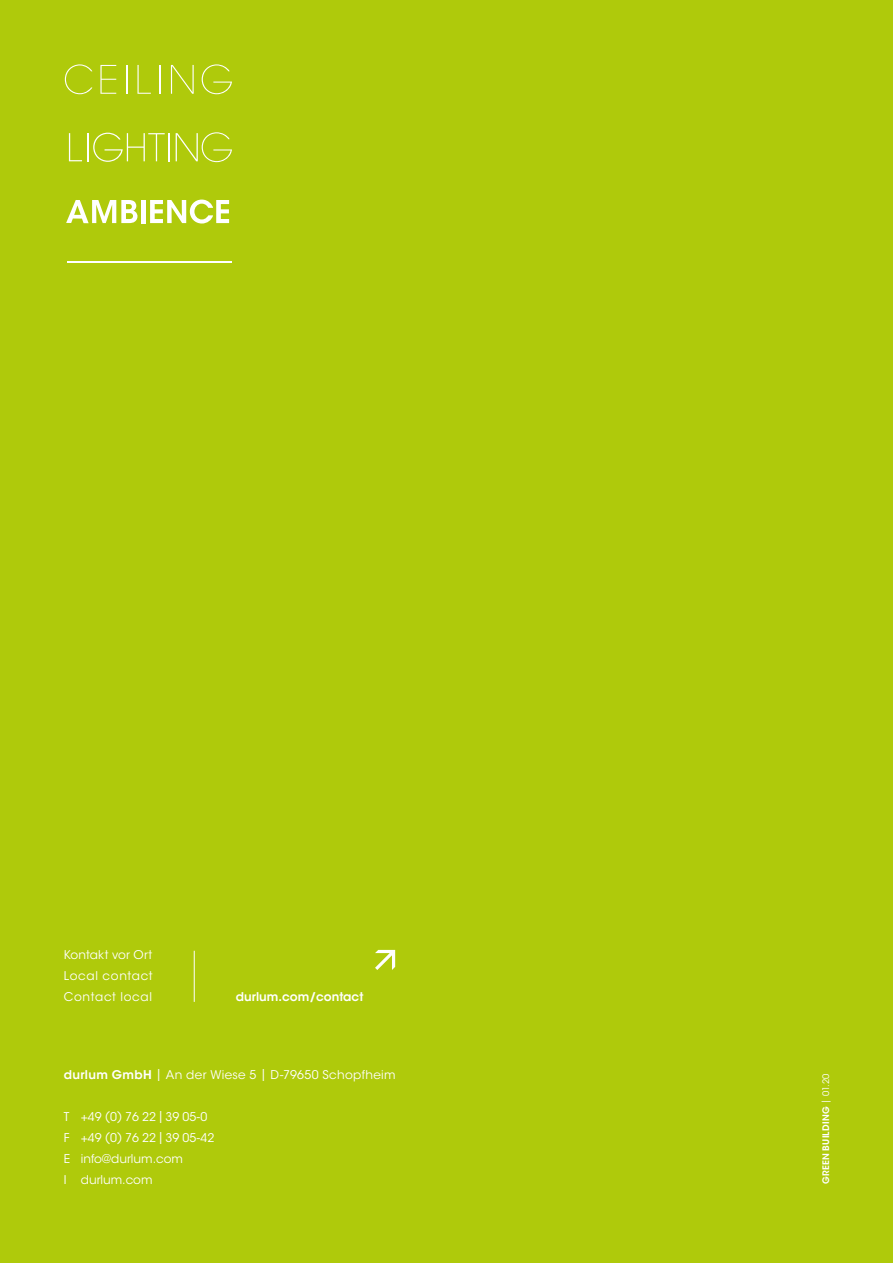
<style>
.page{position:relative;width:893px;height:1263px;background:#afca0b}
.page>*{position:absolute;margin:0;border:0;box-sizing:border-box;transform-origin:0 0}
.t1{font:12px/21px "ITC Avant Garde Std";letter-spacing:.025em;color:#fff;text-align:justify}
.t2{font:12px/21px "ITC Avant Garde Std";color:#fff}
.t3{font:600 12px "ITC Avant Garde Std";color:#fff}
.t4{font:600 9px "ITC Avant Garde Std";letter-spacing:.03em;color:#fff}
.s1{font-weight:600}
.s2{font-weight:400}
</style>
<div class="page">
<svg style="left:375px;top:950px;width:20px;height:20px"></svg>
<hr style="left:194px;top:951px;width:1px;height:51px;background:#fff">
<svg style="left:150px;top:200px;width:79px;height:24px"></svg>
<div style="left:141px;top:200px;width:5px;height:23px;background:#fff"></div>
<svg style="left:66px;top:200px;width:71px;height:23px"></svg>
<svg style="left:69px;top:133px;width:100px;height:29px"></svg>
<svg style="left:65px;top:64px;width:27px;height:30px"></svg>
<svg style="left:100px;top:65px;width:16px;height:29px"></svg>
<svg style="left:127px;top:65px;width:1px;height:29px"></svg>
<svg style="left:137px;top:65px;width:14px;height:29px"></svg>
<svg style="left:160px;top:65px;width:1px;height:29px"></svg>
<svg style="left:171px;top:65px;width:23px;height:29px"></svg>
<svg style="left:176px;top:132px;width:56px;height:30px"></svg>
<svg style="left:202px;top:64px;width:30px;height:30px"></svg>
<hr style="left:67px;top:262px;width:165px;height:1px;background:#fff">
<p class="t1" style="left:64px;top:945px;width:90px">Kontakt vor Ort Local contact Contact local</p>
<p class="t3" style="left:236px;top:989px;width:129px">durlum.com/contact</p>
<p class="t1" style="left:64px;top:1064px;width:333px"><span class="s1">durlum GmbH</span> | An der Wiese 5 | D-79650 Schopfheim</p>
<p class="t2" style="left:64px;top:1106px;width:152px">T +49 (0) 76 22|39 05-0<br>F +49 (0) 76 22|39 05-42<br>E info@durlum.com<br>I durlum.com</p>
<p class="t4" style="left:820px;top:1184px;width:112px;rotate:-90deg">GREEN BUILDING <span class="s2">| 01.20</span></p>
</div>
